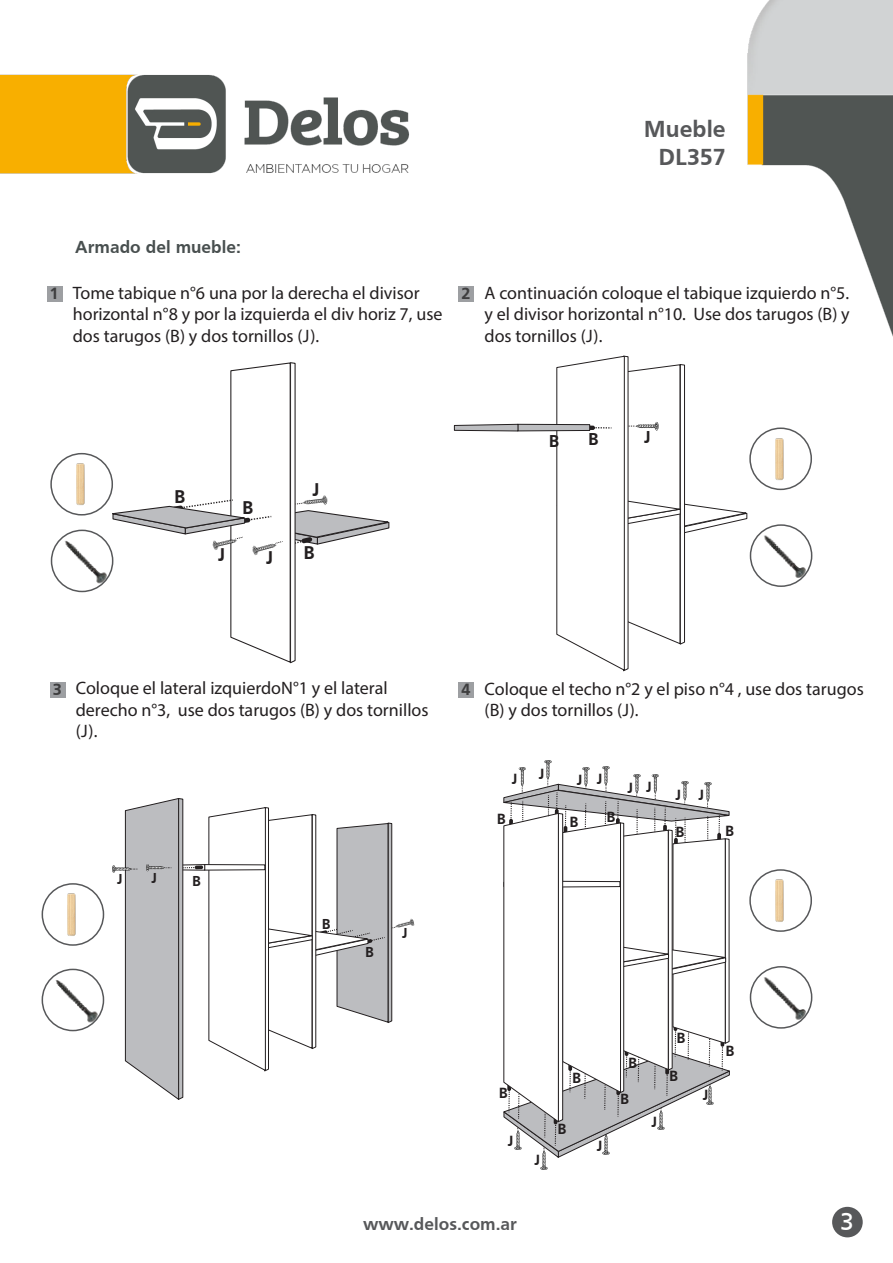
<style>
.page{position:relative;width:893px;height:1263px;background:#fff}
.page>*{position:absolute;margin:0;border:0;box-sizing:border-box;transform-origin:0 0}
.t1{font:25.5px "Frutiger";color:#fff}
.t2{font:700 24px/28.8px "Frutiger";color:#57585a;text-align:right}
.t3{font:700 19.05px "Frutiger";color:#231f20}
.t4{font:18px/21.6px "Myriad Pro";color:#231f20}
.t5{font:700 18px "Frutiger";color:#57585a}
.t6{font:700 18px "Frutiger";color:#484f4f}
.t7{font:700 17.85px "Frutiger";color:#231f20}
.t8{font:700 15.3px "Frutiger";color:#231f20}
.t9{font:700 14.85px "Frutiger";color:#231f20}
.s1{font-family:"Frutiger";font-weight:700;font-size:16.95px;color:#3e3e3f}
</style>
<div class="page">
<img style="left:0;top:0;width:892px;height:1238px">
<div style="left:832px;top:1207px;width:30px;height:30px;background:#57585a;border-radius:50%"></div>
<img style="left:71px;top:460px;width:22px;height:48px">
<div style="left:50px;top:453px;width:63px;height:62px;border:2px solid #57585a;border-radius:50%"></div>
<img style="left:57px;top:526px;width:49px;height:69px">
<div style="left:51px;top:530px;width:62px;height:62px;border:2px solid #57585a;border-radius:50%"></div>
<img style="left:769px;top:435px;width:22px;height:48px">
<div style="left:749px;top:427px;width:63px;height:63px;border:2px solid #57585a;border-radius:50%"></div>
<img style="left:756px;top:521px;width:66px;height:69px">
<div style="left:749px;top:524px;width:63px;height:63px;border:2px solid #57585a;border-radius:50%"></div>
<img style="left:769px;top:877px;width:22px;height:47px">
<div style="left:749px;top:869px;width:63px;height:63px;border:2px solid #57585a;border-radius:50%"></div>
<img style="left:756px;top:963px;width:66px;height:69px">
<div style="left:749px;top:966px;width:63px;height:63px;border:2px solid #57585a;border-radius:50%"></div>
<img style="left:62px;top:891px;width:22px;height:47px">
<div style="left:42px;top:883px;width:62px;height:63px;border:2px solid #57585a;border-radius:50%"></div>
<img style="left:48px;top:965px;width:66px;height:70px">
<div style="left:42px;top:969px;width:62px;height:62px;border:2px solid #57585a;border-radius:50%"></div>
<svg style="left:106px;top:361px;width:288px;height:303px"></svg>
<svg style="left:453px;top:355px;width:298px;height:317px"></svg>
<img style="left:396px;top:913px;width:21px;height:20px">
<img style="left:111px;top:864px;width:13px;height:14px">
<svg style="left:124px;top:797px;width:272px;height:304px"></svg>
<img style="left:538px;top:1159px;width:15px;height:13px">
<img style="left:627px;top:773px;width:15px;height:7px">
<img style="left:576px;top:765px;width:15px;height:15px">
<img style="left:513px;top:766px;width:15px;height:14px">
<img style="left:538px;top:759px;width:15px;height:21px">
<img style="left:596px;top:764px;width:15px;height:16px">
<img style="left:646px;top:772px;width:14px;height:8px">
<svg style="left:498px;top:780px;width:232px;height:379px"></svg>
<h2 class="t2" style="left:643px;top:114px;width:83px">Mueble<br>DL357</h2>
<p class="t6" style="left:75px;top:237px;width:167px">Armado del mueble:</p>
<p class="t4" style="left:73px;top:282px;width:371px;text-indent:-23px"><span class="s1">1</span> Tome tabique n°6 una por la derecha el divisor horizontal n°8 y por la izquierda el div horiz 7, use dos tarugos (B) y dos tornillos (J).</p>
<p class="t4" style="left:484px;top:282px;width:367px;text-align:justify;text-indent:-23px"><span class="s1">2</span> A continuación coloque el tabique izquierdo n°5. y el divisor horizontal n°10. Use dos tarugos (B) y dos tornillos (J).</p>
<p class="t3" style="left:174px;top:485px;width:13px">B</p>
<p class="t3" style="left:218px;top:543px;width:9px">J</p>
<p class="t3" style="left:242px;top:496px;width:13px">B</p>
<p class="t3" style="left:266px;top:547px;width:9px">J</p>
<p class="t3" style="left:312px;top:479px;width:9px">J</p>
<p class="t3" style="left:303px;top:542px;width:13px">B</p>
<p class="t7" style="left:548px;top:431px;width:12px">B</p>
<p class="t7" style="left:588px;top:429px;width:12px">B</p>
<p class="t7" style="left:644px;top:426px;width:8px">J</p>
<p class="t4" style="left:76px;top:677px;width:354px;text-indent:-23px"><span class="s1">3</span> Coloque el lateral izquierdoN°1 y el lateral derecho n°3, use dos tarugos (B) y dos tornillos (J).</p>
<p class="t4" style="left:484px;top:678px;width:380px;text-indent:-23px"><span class="s1">4</span> Coloque el techo n°2 y el piso n°4 , use dos tarugos (B) y dos tornillos (J).</p>
<p class="t9" style="left:117px;top:871px;width:7px">J</p>
<p class="t9" style="left:152px;top:870px;width:7px">J</p>
<p class="t9" style="left:192px;top:872px;width:10px">B</p>
<p class="t9" style="left:322px;top:915px;width:10px">B</p>
<p class="t9" style="left:365px;top:943px;width:10px">B</p>
<p class="t9" style="left:402px;top:924px;width:7px">J</p>
<p class="t8" style="left:512px;top:770px;width:7px">J</p>
<p class="t8" style="left:538px;top:765px;width:7px">J</p>
<p class="t8" style="left:576px;top:771px;width:27px">J J</p>
<p class="t8" style="left:497px;top:810px;width:11px">B</p>
<p class="t8" style="left:569px;top:813px;width:11px">B</p>
<p class="t8" style="left:606px;top:808px;width:11px">B</p>
<p class="t8" style="left:627px;top:779px;width:7px">J</p>
<p class="t8" style="left:646px;top:778px;width:7px">J</p>
<p class="t8" style="left:675px;top:786px;width:7px">J</p>
<p class="t8" style="left:698px;top:786px;width:7px">J</p>
<p class="t8" style="left:675px;top:823px;width:11px">B</p>
<p class="t8" style="left:725px;top:822px;width:11px">B</p>
<p class="t8" style="left:498px;top:1084px;width:11px">B</p>
<p class="t8" style="left:508px;top:1132px;width:7px">J</p>
<p class="t8" style="left:534px;top:1151px;width:7px">J</p>
<p class="t8" style="left:572px;top:1069px;width:11px">B</p>
<p class="t8" style="left:557px;top:1120px;width:11px">B</p>
<p class="t8" style="left:597px;top:1137px;width:7px">J</p>
<p class="t8" style="left:628px;top:1054px;width:11px">B</p>
<p class="t8" style="left:620px;top:1090px;width:11px">B</p>
<p class="t8" style="left:651px;top:1113px;width:7px">J</p>
<p class="t8" style="left:676px;top:1029px;width:11px">B</p>
<p class="t8" style="left:669px;top:1067px;width:11px">B</p>
<p class="t8" style="left:702px;top:1086px;width:7px">J</p>
<p class="t8" style="left:725px;top:1042px;width:11px">B</p>
<p class="t5" style="left:363px;top:1214px;width:155px">www.delos.com.ar</p>
<h1 class="t1" style="left:840px;top:1207px;width:15px">3</h1>
</div>
